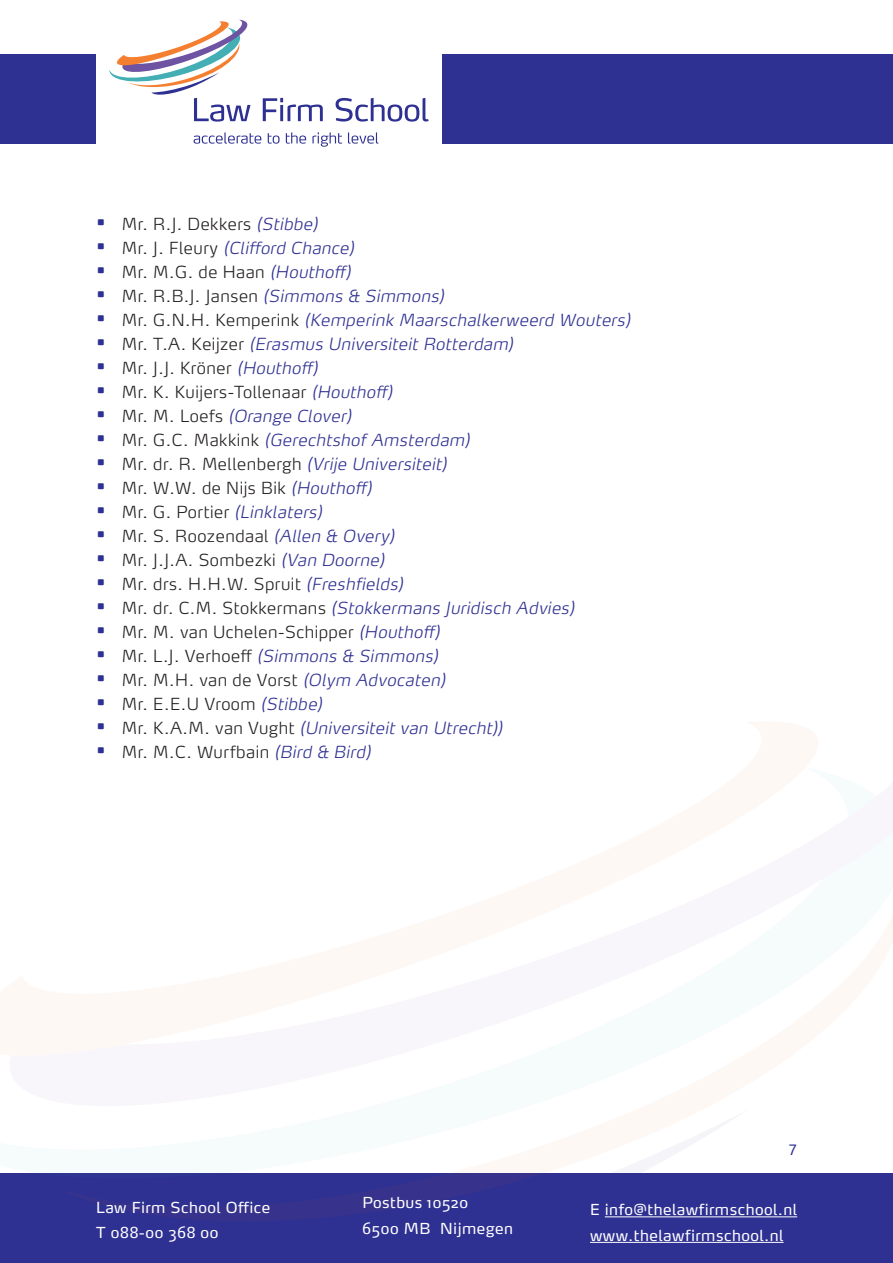
<style>
.page{position:relative;width:893px;height:1263px;background:#fff}
.page>*{position:absolute;margin:0;border:0;box-sizing:border-box;transform-origin:0 0}
.t1{font:300 expanded 16.5px "Max OT";letter-spacing:.03em;color:#231f20}
.t2{font:italic 300 expanded 16.5px "Max OT";color:#2e3092}
.t3{font:15px/25.5px "Max OT";letter-spacing:.03em;color:#fff}
.t4{font:14.25px "Max OT";color:#2e3092}
.s1{font-size:22.5px;color:#2e3092}
.s2{font-style:italic;color:#2e3092}
.s3{font-style:normal;font-size:22.5px}
.s4{font-style:normal;color:#231f20}
</style>
<div class="page">
<div style="left:0;top:1174px;width:893px;height:89px;background:#2e3092"></div>
<svg style="left:230px;top:1173px;width:519px;height:45px"></svg>
<div style="left:0;top:54px;width:893px;height:89px;background:#2e3092"></div>
<div style="left:96px;top:13px;width:345px;height:145px;background:#fff"></div>
<svg style="left:109px;top:20px;width:141px;height:102px"></svg>
<svg style="left:263px;top:98px;width:60px;height:23px"></svg>
<svg style="left:336px;top:98px;width:92px;height:24px"></svg>
<svg style="left:194px;top:132px;width:67px;height:12px"></svg>
<svg style="left:268px;top:133px;width:12px;height:11px"></svg>
<svg style="left:286px;top:132px;width:20px;height:12px"></svg>
<svg style="left:312px;top:132px;width:30px;height:15px"></svg>
<svg style="left:348px;top:132px;width:31px;height:12px"></svg>
<hr style="left:605px;top:1216px;width:192px;height:1px;background:#fff">
<hr style="left:590px;top:1242px;width:194px;height:1px;background:#fff">
<p class="t1" style="left:96px;top:214px;width:227px"><span class="s1">•</span> Mr. R.J. Dekkers <span class="s2">(Stibbe)</span></p>
<p class="t2" style="left:96px;top:238px;width:263px"><span class="s3">•</span> <span class="s4">M r. J . F l e u ry</span> (Clifford Chance)</p>
<p class="t1" style="left:96px;top:262px;width:259px"><span class="s1">•</span> Mr. M.G. de Haan <span class="s2">(Houthoff)</span></p>
<p class="t2" style="left:96px;top:286px;width:353px"><span class="s3">•</span> <span class="s4">M r. R . B .J . J a n s e n</span> (Simmons &amp; Simmons)</p>
<p class="t2" style="left:96px;top:310px;width:539px"><span class="s3">•</span> <span class="s4">M r. G . N . H . Ke m p e r i n k</span> (Kemperink Maarschalkerweerd Wouters)</p>
<p class="t2" style="left:96px;top:334px;width:422px"><span class="s3">•</span> <span class="s4">M r. T. A . K e ij z e r</span> (Erasmus Universiteit Rotterdam)</p>
<p class="t1" style="left:96px;top:358px;width:227px"><span class="s1">•</span> Mr. J.J. Kröner <span class="s2">(Houthoff)</span></p>
<p class="t1" style="left:96px;top:382px;width:301px"><span class="s1">•</span> Mr. K. Kuijers-Tollenaar <span class="s2">(Houthoff)</span></p>
<p class="t2" style="left:96px;top:406px;width:260px"><span class="s3">•</span> <span class="s4">M r. M . L o e fs</span> (Orange Clover)</p>
<p class="t2" style="left:96px;top:430px;width:378px"><span class="s3">•</span> <span class="s4">M r. G . C . M a k k i n k</span> (Gerechtshof Amsterdam)</p>
<p class="t1" style="left:96px;top:454px;width:356px"><span class="s1">•</span> Mr. dr. R. Mellenbergh <span class="s2">(Vrije Universiteit)</span></p>
<p class="t1" style="left:96px;top:478px;width:281px"><span class="s1">•</span> Mr. W.W. de Nijs Bik <span class="s2">(Houthoff)</span></p>
<p class="t1" style="left:96px;top:502px;width:231px"><span class="s1">•</span> M r. G . Po r t i e r <span class="s2">(Linklaters)</span></p>
<p class="t1" style="left:96px;top:526px;width:303px"><span class="s1">•</span> Mr. S. Roozendaal <span class="s2">(Allen &amp; Overy)</span></p>
<p class="t1" style="left:96px;top:550px;width:293px"><span class="s1">•</span> Mr. J.J.A. Sombezki <span class="s2">(Van Doorne)</span></p>
<p class="t1" style="left:96px;top:574px;width:312px"><span class="s1">•</span> Mr. drs. H.H.W. Spruit <span class="s2">(Freshfields)</span></p>
<p class="t2" style="left:96px;top:598px;width:483px"><span class="s3">•</span> <span class="s4">M r. d r. C . M . S t o k ke r m a n s</span> (Stokkermans Juridisch Advies)</p>
<p class="t1" style="left:96px;top:622px;width:348px"><span class="s1">•</span> Mr. M. van Uchelen-Schipper <span class="s2">(Houthoff)</span></p>
<p class="t2" style="left:96px;top:646px;width:347px"><span class="s3">•</span> <span class="s4">M r. L .J . Ve r h o eff</span> (Simmons &amp; Simmons)</p>
<p class="t1" style="left:96px;top:670px;width:354px"><span class="s1">•</span> Mr. M.H. van de Vorst <span class="s2">(Olym Advocaten)</span></p>
<p class="t1" style="left:96px;top:694px;width:231px"><span class="s1">•</span> Mr. E.E.U Vroom <span class="s2">(Stibbe)</span></p>
<p class="t2" style="left:96px;top:718px;width:411px"><span class="s3">•</span> <span class="s4">M r. K . A . M . v a n Vu g h t</span> (Universiteit van Utrecht))</p>
<p class="t1" style="left:96px;top:742px;width:279px"><span class="s1">•</span> Mr. M.C. Wurfbain <span class="s2">(Bird &amp; Bird)</span></p>
<p class="t4" style="left:789px;top:1137px;width:9px">7</p>
<p class="t3" style="left:96px;top:1194px;width:176px">Law Firm School Office<br>T 088-00 368 00</p>
<p class="t3" style="left:363px;top:1190px;width:152px">Postbus 10520<br>6500 MB Nijmegen</p>
<p class="t3" style="left:590px;top:1197px;width:209px">E info@thelawfirmschool.nl www.thelawfirmschool.nl</p>
</div>
